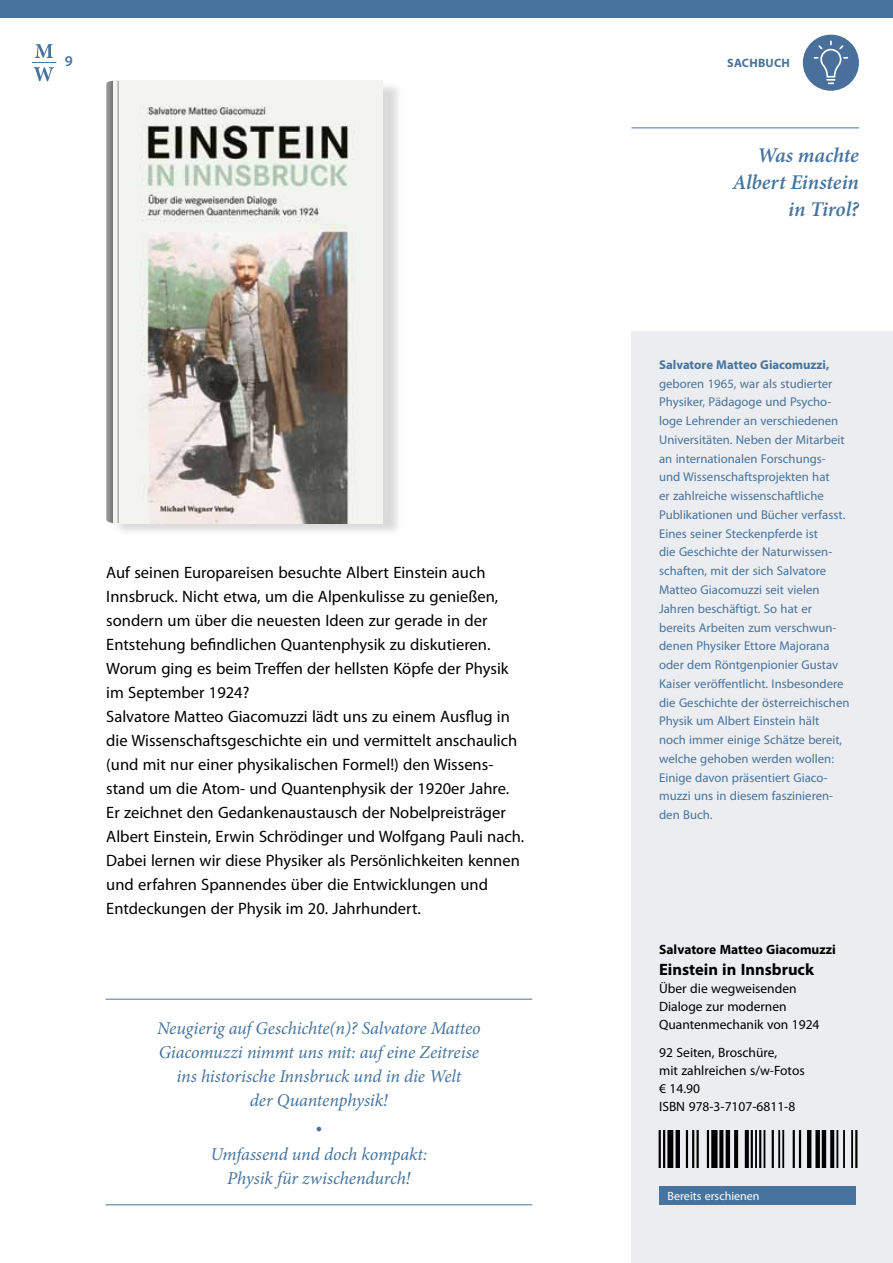
<style>
.page{position:relative;width:893px;height:1263px;background:#fff}
.page>*{position:absolute;margin:0;border:0;box-sizing:border-box;transform-origin:0 0}
.t1{font:italic 600 21px/27px "Minion Pro";letter-spacing:-.01em;color:#46749e;text-align:right}
.t2{font:italic 18px/24px "Minion Pro";letter-spacing:-.01em;color:#46749e;text-align:center}
.t3{font:16.5px/24px "Myriad Pro";color:#000}
.t4{font:700 16.5px "Myriad Pro";color:#000}
.t5{font:600 15px "Myriad Pro";color:#46749e}
.t6{font:13.5px/18px "Myriad Pro";color:#000}
.t7{font:700 13.5px "Myriad Pro";color:#000}
.t8{font:12.75px/18.8px "Myriad Pro";color:#46749e}
.t9{font:700 12.75px "Myriad Pro";color:#46749e}
.t10{font:700 12.15px "Myriad Pro";letter-spacing:.02em;color:#46749e}
.t11{font:12px "Myriad Pro";color:#fff}
</style>
<div class="page">
<div style="left:0;top:0;width:893px;height:17px;background:#46749e"></div>
<svg style="left:32px;top:44px;width:24px;height:37px"></svg>
<div style="left:804px;top:35px;width:54px;height:55px;background:#49709b;border-radius:50%"></div>
<div style="left:803px;top:35px;width:56px;height:56px;border:2px solid #49709b;border-radius:50%"></div>
<svg style="left:814px;top:41px;width:34px;height:43px"></svg>
<div style="left:631px;top:332px;width:262px;height:931px;background:#ecedf0"></div>
<hr style="left:631px;top:128px;width:228px;height:1px;background:#46749e">
<div style="left:112px;top:80px;width:291px;height:457px;background:#000;opacity:.15"></div>
<svg style="left:106px;top:81px;width:7px;height:442px"></svg>
<img style="left:113px;top:81px;width:270px;height:442px">
<hr style="left:118px;top:81px;width:1px;height:442px;background:#706f6f">
<hr style="left:106px;top:999px;width:426px;height:1px;background:#46749e">
<hr style="left:106px;top:1204px;width:426px;height:1px;background:#46749e">
<div style="left:659px;top:1186px;width:197px;height:19px;background:#46749e"></div>
<img style="left:658px;top:1130px;width:200px;height:38px">
<p class="t5" style="left:65px;top:52px;width:10px">9</p>
<p class="t10" style="left:727px;top:56px;width:64px">sachbuch</p>
<p class="t3" style="left:106px;top:561px;width:419px">Auf seinen Europareisen besuchte Albert Einstein auch Innsbruck. Nicht etwa, um die Alpenkulisse zu genießen, sondern um über die neuesten Ideen zur gerade in der Entstehung befindlichen Quantenphysik zu diskutieren.<br>Worum ging es beim Treffen der hellsten Köpfe der Physik im September 1924?<br>Salvatore Matteo Giacomuzzi lädt uns zu einem Ausflug in die Wissenschaftsgeschichte ein und vermittelt anschaulich (und mit nur einer physikalischen Formel!) den Wissens&shy;stand um die Atom- und Quantenphysik der 1920er Jahre.<br>Er zeichnet den Gedankenaustausch der Nobelpreisträger Albert Einstein, Erwin Schrödinger und Wolfgang Pauli nach.<br>Dabei lernen wir diese Physiker als Persönlichkeiten kennen und erfahren Spannendes über die Entwicklungen und Entdeckungen der Physik im 20. Jahrhundert.</p>
<p class="t2" style="left:157px;top:1016px;width:325px">Neugierig auf Geschichte(n)? Salvatore Matteo Giacomuzzi nimmt uns mit: auf eine Zeitreise ins historische Innsbruck und in die Welt<br>der Quantenphysik!</p>
<p class="t2" style="left:210px;top:1113px;width:218px;line-height:27px">•<br>Umfassend und doch kompakt:</p>
<p class="t2" style="left:227px;top:1166px;width:185px">Physik für zwischendurch!</p>
<p class="t1" style="left:732px;top:142px;width:128px">Was machte<br>Albert Einstein in Tirol?</p>
<p class="t9" style="left:659px;top:357px;width:172px">Salvatore Matteo Giacomuzzi,</p>
<p class="t8" style="left:659px;top:374px;width:192px">geboren 1965, war als studierter<br>Physiker, Pädagoge und Psycho&shy;loge Lehrender an verschiedenen<br>Universitäten. Neben der Mitarbeit an internationalen Forschungs&shy;und Wissenschaftsprojekten hat<br>er zahlreiche wissenschaftliche<br>Publikationen und Bücher verfasst.<br>Eines seiner Steckenpferde ist<br>die Geschichte der Naturwissen&shy;schaften, mit der sich Salvatore<br>Matteo Giacomuzzi seit vielen<br>Jahren beschäftigt. So hat er bereits Arbeiten zum verschwun&shy;denen Physiker Ettore Majorana oder dem Röntgenpionier Gustav<br>Kaiser veröffentlicht. Insbesondere die Geschichte der österreichischen<br>Physik um Albert Einstein hält<br>noch immer einige Schätze bereit, welche gehoben werden wollen:<br>Einige davon präsentiert Giaco&shy;muzzi uns in diesem faszinieren&shy;den Buch.</p>
<p class="t7" style="left:659px;top:942px;width:178px">Salvatore Matteo Giacomuzzi</p>
<p class="t4" style="left:659px;top:960px;width:156px">Einstein in Innsbruck</p>
<p class="t6" style="left:659px;top:980px;width:162px">Über die wegweisenden<br>Dialoge zur modernen<br>Quantenmechanik von 1924</p>
<p class="t6" style="left:659px;top:1044px;width:147px">92 Seiten, Broschüre,<br>mit zahlreichen s/w-Fotos € 14.90<br>ISBN 978-3-7107-6811-8</p>
<p class="t11" style="left:668px;top:1190px;width:93px">Bereits erschienen</p>
</div>
